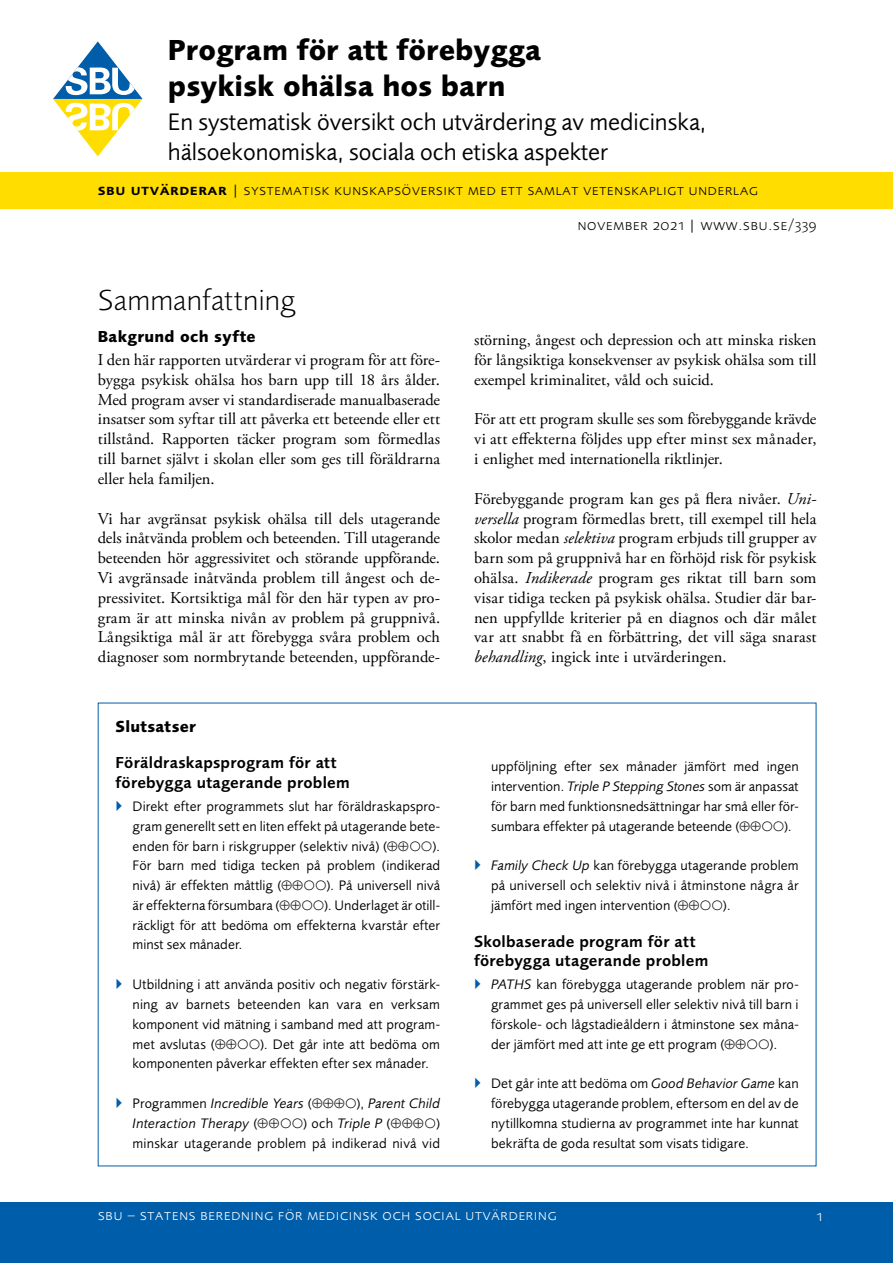
<style>
.page{position:relative;width:893px;height:1263px;background:#fff}
.page>*{position:absolute;margin:0;border:0;box-sizing:border-box;transform-origin:0 0}
.t1{font:700 30px/36px "Foundry Sans";color:#000}
.t2{font:300 30px "Foundry Sans";letter-spacing:.005em;color:#000}
.t3{font:24.75px/29.7px "Foundry Sans";color:#000}
.Brödtext{font:16.5px/19.8px "Adobe Garamond Pro";color:#000;text-align:justify}
.t4{font:600 16.5px/19.8px "Foundry Sans";letter-spacing:.015em;color:#000}
.t5{font:700 16.5px "Foundry Sans";letter-spacing:.015em;color:#000}
.Sidhuvud_svart{font:300 15.45px "Foundry Sans Expert";letter-spacing:.03em;color:#000}
.t6{font:300 15.45px "Foundry Sans Expert";letter-spacing:.03em;color:#fff}
.t7{font:14.25px/19.8px "Foundry Sans";letter-spacing:.01em;color:#000;text-align:justify}
.t8{font:italic 14.25px "Foundry Sans";letter-spacing:.01em;color:#000}
.s1{font-weight:600}
.s2{font-style:normal}
.s3{font-style:italic}
</style>
<div class="page">
<div style="left:0;top:1202px;width:893px;height:61px;background:#005da9"></div>
<svg style="left:53px;top:41px;width:90px;height:115px"></svg>
<div style="left:0;top:173px;width:893px;height:36px;background:#fd0"></div>
<h1 class="t1" style="left:168px;top:32px;width:375px">Program för att förebygga psykisk ohälsa hos barn</h1>
<h2 class="t3" style="left:168px;top:107px;width:540px">En systematisk översikt och utvärdering av medicinska, hälsoekonomiska, sociala och etiska aspekter</h2>
<p class="Sidhuvud_svart" style="left:98px;top:180px;width:662px"><span class="s1">sbu utvärderar</span> | systematisk kunskapsöversikt med ett samlat vetenskapligt underlag</p>
<h3 class="t2" style="left:98px;top:283px;width:199px">Sammanfattning</h3>
<h4 class="t5" style="left:98px;top:327px;width:159px">Bakgrund och syfte</h4>
<p class="Brödtext" style="left:98px;top:350px;width:344px">I den här rapporten utvärderar vi program för att före&shy;bygga psykisk ohälsa hos barn upp till 18 års ålder.<br>Med program avser vi standardiserade manualbaserade insatser som syftar till att påverka ett beteende eller ett tillstånd. Rapporten täcker program som förmedlas till barnet självt i skolan eller som ges till föräldrarna eller hela familjen.</p>
<p class="Brödtext" style="left:98px;top:509px;width:344px">Vi har avgränsat psykisk ohälsa till dels utagerande dels inåtvända problem och beteenden. Till utagerande beteenden hör aggressivitet och störande uppförande.<br>Vi avgränsade inåtvända problem till ångest och de&shy;pressivitet. Kortsiktiga mål för den här typen av pro&shy;gram är att minska nivån av problem på gruppnivå.<br>Långsiktiga mål är att förebygga svåra problem och diagnoser som normbrytande beteenden, uppförande-</p>
<h4 class="t5" style="left:116px;top:716px;width:82px">Slutsatser</h4>
<h5 class="t4" style="left:116px;top:753px;width:236px">Föräldraskapsprogram för att förebygga utagerande problem</h5>
<p class="t7" style="left:133px;top:796px;width:309px">Direkt efter programmets slut har föräldraskapspro&shy;gram generellt sett en liten effekt på utagerande bete&shy;enden för barn i riskgrupper (selektiv nivå) (</p>
<p class="t7" style="left:133px;top:836px;width:309px;text-indent:299px">).<br>För barn med tidiga tecken på problem (indikerad nivå) är effekten måttlig (</p>
<p class="t7" style="left:326px;top:875px;width:116px">). På universell nivå</p>
<p class="t7" style="left:133px;top:895px;width:149px">är effekterna försumbara (</p>
<p class="t7" style="left:133px;top:895px;width:309px;text-indent:191px">). Underlaget är otill&shy;räckligt för att bedöma om effekterna kvarstår efter minst sex månader.</p>
<p class="t7" style="left:133px;top:974px;width:309px">Utbildning i att använda positiv och negativ förstärk&shy;ning av barnets beteenden kan vara en verksam komponent vid mätning i samband med att program&shy;met avslutas (</p>
<p class="t7" style="left:133px;top:1034px;width:309px;text-indent:127px">). Det går inte att bedöma om komponenten påverkar effekten efter sex månader.</p>
<p class="t8" style="left:133px;top:1095px;width:181px"><span class="s2">Programmen</span> Incredible Years <span class="s2">(</span></p>
<p class="t8" style="left:356px;top:1095px;width:85px"><span class="s2">),</span> Parent Child</p>
<p class="t8" style="left:133px;top:1115px;width:127px">Interaction Therapy <span class="s2">(</span></p>
<p class="t8" style="left:303px;top:1115px;width:90px"><span class="s2">) och</span> Triple P <span class="s2">(</span></p>
<p class="t7" style="left:133px;top:1113px;width:309px;text-align:right">)<br>minskar utagerande problem på indikerad nivå vid</p>
<p class="Sidhuvud_svart" style="left:577px;top:216px;width:241px">november 2021 | www.sbu.se/339</p>
<p class="Brödtext" style="left:474px;top:331px;width:344px">störning, ångest och depression och att minska risken för långsiktiga konsekvenser av psykisk ohälsa som till exempel kriminalitet, våld och suicid.</p>
<p class="Brödtext" style="left:474px;top:410px;width:344px">För att ett program skulle ses som förebyggande krävde vi att effekterna följdes upp efter minst sex månader, i enlighet med internationella riktlinjer.</p>
<p class="Brödtext" style="left:474px;top:489px;width:344px">Förebyggande program kan ges på flera nivåer. <span class="s3">Uni&shy;versella</span> program förmedlas brett, till exempel till hela skolor medan <span class="s3">selektiva</span> program erbjuds till grupper av barn som på gruppnivå har en förhöjd risk för psykisk ohälsa. <span class="s3">Indikerade</span> program ges riktat till barn som visar tidiga tecken på psykisk ohälsa. Studier där bar&shy;nen uppfyllde kriterier på en diagnos och där målet var att snabbt få en förbättring, det vill säga snarast <span class="s3">behandling</span>, ingick inte i utvärderingen.</p>
<p class="t7" style="left:491px;top:756px;width:309px">uppföljning efter sex månader jämfört med ingen intervention. <span class="s3">Triple P Stepping Stones</span> som är anpassat för barn med funktionsnedsättningar har små eller för&shy;sumbara effekter på utagerande beteende (</p>
<p class="t7" style="left:784px;top:816px;width:10px">).</p>
<p class="t7" style="left:491px;top:856px;width:309px"><span class="s3">Family Check Up</span> kan förebygga utagerande problem på universell och selektiv nivå i åtminstone några år jämfört med ingen intervention (</p>
<p class="t7" style="left:723px;top:895px;width:10px">).</p>
<h5 class="t4" style="left:474px;top:931px;width:236px">Skolbaserade program för att förebygga utagerande problem</h5>
<p class="t7" style="left:491px;top:974px;width:309px"><span class="s3">PATHS</span> kan förebygga utagerande problem när pro&shy;grammet ges på universell eller selektiv nivå till barn i förskole- och lågstadieåldern i åtminstone sex måna&shy;der jämfört med att inte ge ett program (</p>
<p class="t7" style="left:769px;top:1034px;width:10px">).</p>
<p class="t7" style="left:491px;top:1073px;width:309px">Det går inte att bedöma om <span class="s3">Good Behavior Game</span> kan förebygga utagerande problem, eftersom en del av de nytillkomna studierna av programmet inte har kunnat bekräfta de goda resultat som visats tidigare.</p>
<p class="t6" style="left:98px;top:1206px;width:460px">sbu – statens beredning för medicinsk och social utvärdering</p>
<p class="t6" style="left:816px;top:1206px;width:7px">1</p>
</div>
